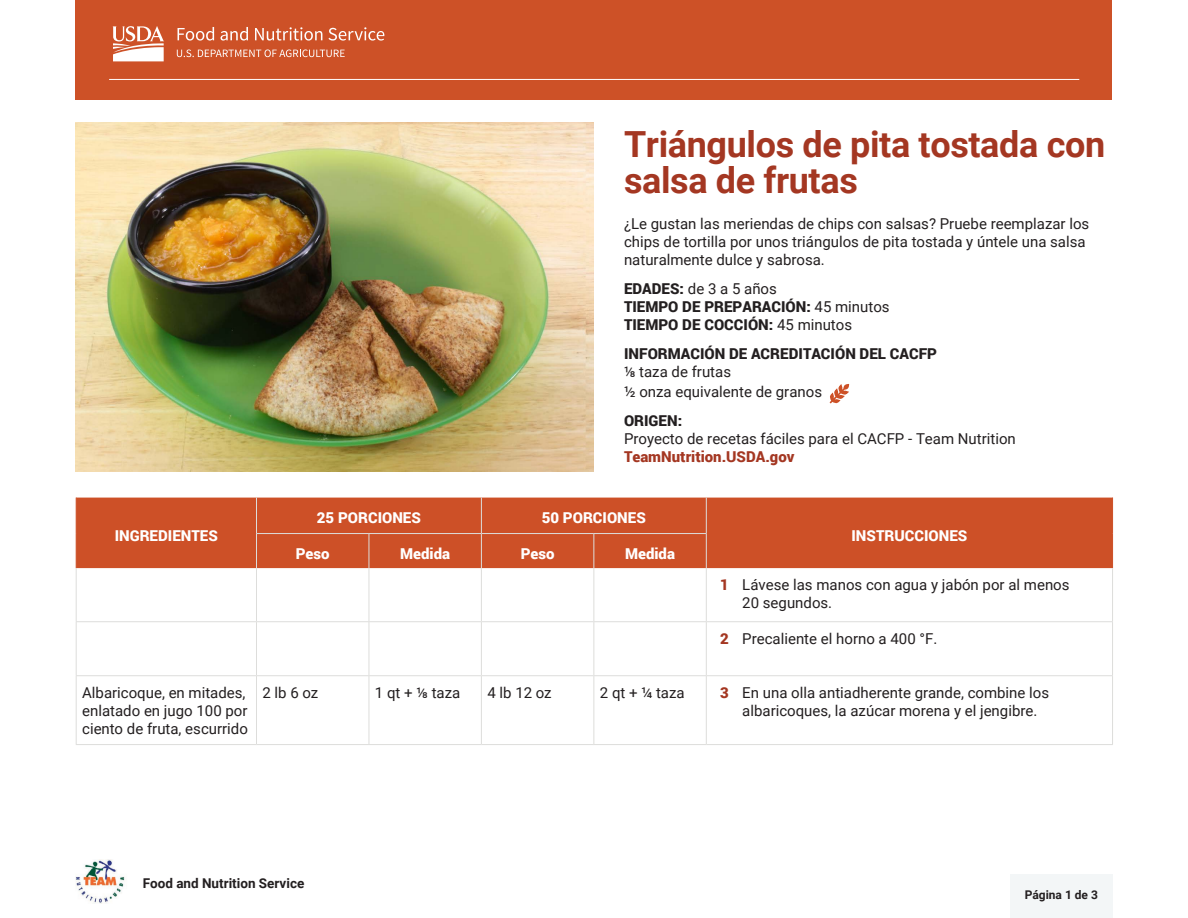
<style>
.page{position:relative;width:1188px;height:918px;background:#fff}
.page>*{position:absolute;margin:0;border:0;box-sizing:border-box;transform-origin:0 0}
.t1{font:700 36px/36px "Roboto";letter-spacing:-.01em;color:#a43722}
.t2{font:15px/18px "Roboto";color:#231f20}
.t3{font:900 15px "Roboto";color:#231f20}
.t4{font:900 15px "Roboto";color:#fff}
.t5{font:700 13.5px "Roboto";color:#231f20}
.t6{font:700 12px "Roboto";color:#231f20}
.s1{font-weight:900}
.s2{font-weight:400}
.s3{font-weight:900;color:#a43722}
</style>
<div class="page">
<img style="left:75px;top:860px;width:50px;height:43px">
<div style="left:1010px;top:874px;width:102px;height:44px;background:#f3f6f7"></div>
<div style="left:76px;top:0;width:1036px;height:100px;background:#cd5127"></div>
<svg style="left:178px;top:27px;width:36px;height:14px"></svg>
<svg style="left:221px;top:27px;width:27px;height:14px"></svg>
<svg style="left:255px;top:27px;width:67px;height:14px"></svg>
<svg style="left:328px;top:27px;width:56px;height:14px"></svg>
<svg style="left:177px;top:49px;width:168px;height:8px"></svg>
<svg style="left:112px;top:26px;width:52px;height:35px"></svg>
<hr style="left:109px;top:79px;width:970px;height:1px;background:#fff">
<svg style="left:829px;top:384px;width:20px;height:20px"></svg>
<img style="left:76px;top:122px;width:517px;height:350px">
<div style="left:77px;top:498px;width:1035px;height:70px;background:#cd5027"></div>
<hr style="left:256px;top:498px;width:1px;height:35px;background:#dddddb">
<hr style="left:481px;top:498px;width:1px;height:35px;background:#dddddb">
<hr style="left:706px;top:498px;width:1px;height:35px;background:#dddddb">
<hr style="left:256px;top:533px;width:113px;height:1px;background:#dddddb">
<hr style="left:256px;top:534px;width:1px;height:34px;background:#dddddb">
<hr style="left:369px;top:533px;width:112px;height:1px;background:#dddddb">
<hr style="left:369px;top:534px;width:1px;height:34px;background:#dddddb">
<hr style="left:481px;top:533px;width:113px;height:1px;background:#dddddb">
<hr style="left:481px;top:534px;width:1px;height:34px;background:#dddddb">
<hr style="left:594px;top:533px;width:113px;height:1px;background:#dddddb">
<hr style="left:593px;top:534px;width:1px;height:34px;background:#dddddb">
<hr style="left:706px;top:534px;width:1px;height:34px;background:#dddddb">
<hr style="left:76px;top:498px;width:1px;height:36px;background:#cd5027">
<hr style="left:76px;top:534px;width:1px;height:34px;background:#cd5027">
<hr style="left:1112px;top:498px;width:1px;height:36px;background:#cd5027">
<hr style="left:1112px;top:534px;width:1px;height:34px;background:#cd5027">
<hr style="left:76px;top:568px;width:1px;height:53px;background:#dddddb">
<hr style="left:256px;top:568px;width:1px;height:53px;background:#dddddb">
<hr style="left:369px;top:568px;width:1px;height:53px;background:#dddddb">
<hr style="left:481px;top:568px;width:1px;height:53px;background:#dddddb">
<hr style="left:593px;top:568px;width:1px;height:53px;background:#dddddb">
<hr style="left:706px;top:568px;width:1px;height:53px;background:#dddddb">
<hr style="left:1112px;top:568px;width:1px;height:53px;background:#dddddb">
<hr style="left:76px;top:621px;width:180px;height:1px;background:#dddddb">
<hr style="left:76px;top:622px;width:1px;height:53px;background:#dddddb">
<hr style="left:256px;top:621px;width:113px;height:1px;background:#dddddb">
<hr style="left:256px;top:622px;width:1px;height:53px;background:#dddddb">
<hr style="left:369px;top:621px;width:112px;height:1px;background:#dddddb">
<hr style="left:369px;top:622px;width:1px;height:53px;background:#dddddb">
<hr style="left:481px;top:621px;width:113px;height:1px;background:#dddddb">
<hr style="left:481px;top:622px;width:1px;height:53px;background:#dddddb">
<hr style="left:594px;top:621px;width:112px;height:1px;background:#dddddb">
<hr style="left:593px;top:622px;width:1px;height:53px;background:#dddddb">
<hr style="left:706px;top:621px;width:407px;height:1px;background:#dddddb">
<hr style="left:706px;top:622px;width:1px;height:53px;background:#dddddb">
<hr style="left:1112px;top:622px;width:1px;height:53px;background:#dddddb">
<hr style="left:76px;top:675px;width:180px;height:1px;background:#dddddb">
<hr style="left:76px;top:676px;width:1px;height:68px;background:#dddddb">
<hr style="left:256px;top:675px;width:113px;height:1px;background:#dddddb">
<hr style="left:256px;top:676px;width:1px;height:68px;background:#dddddb">
<hr style="left:369px;top:675px;width:112px;height:1px;background:#dddddb">
<hr style="left:369px;top:676px;width:1px;height:68px;background:#dddddb">
<hr style="left:481px;top:675px;width:113px;height:1px;background:#dddddb">
<hr style="left:481px;top:676px;width:1px;height:68px;background:#dddddb">
<hr style="left:594px;top:675px;width:112px;height:1px;background:#dddddb">
<hr style="left:593px;top:676px;width:1px;height:68px;background:#dddddb">
<hr style="left:706px;top:675px;width:407px;height:1px;background:#dddddb">
<hr style="left:706px;top:676px;width:1px;height:68px;background:#dddddb">
<hr style="left:1112px;top:676px;width:1px;height:68px;background:#dddddb">
<hr style="left:76px;top:744px;width:180px;height:1px;background:#dddddb">
<hr style="left:256px;top:744px;width:113px;height:1px;background:#dddddb">
<hr style="left:369px;top:744px;width:112px;height:1px;background:#dddddb">
<hr style="left:481px;top:744px;width:113px;height:1px;background:#dddddb">
<hr style="left:594px;top:744px;width:112px;height:1px;background:#dddddb">
<hr style="left:706px;top:744px;width:407px;height:1px;background:#dddddb">
<h1 class="t1" style="left:624px;top:125px;width:483px">Triángulos de pita tostada con salsa de frutas</h1>
<p class="t2" style="left:624px;top:214px;width:467px">¿Le gustan las meriendas de chips con salsas? Pruebe reemplazar los chips de tortilla por unos triángulos de pita tostada y úntele una salsa naturalmente dulce y sabrosa.</p>
<p class="t2" style="left:624px;top:279px;width:154px"><span class="s1">EDADES:</span> de 3 a 5 años</p>
<p class="t3" style="left:624px;top:296px;width:267px">TIEMPO DE PREPARACIÓN: <span class="s2">45 minutos</span></p>
<p class="t3" style="left:624px;top:314px;width:230px">TIEMPO DE COCCIÓN: <span class="s2">45 minutos</span></p>
<h2 class="t3" style="left:624px;top:343px;width:315px">INFORMACIÓN DE ACREDITACIÓN DEL CACFP</h2>
<p class="t2" style="left:624px;top:362px;width:109px">⅛ taza de frutas</p>
<p class="t2" style="left:624px;top:382px;width:200px">½ onza equivalente de granos</p>
<h2 class="t3" style="left:624px;top:410px;width:60px">ORIGEN:</h2>
<p class="t2" style="left:624px;top:429px;width:393px">Proyecto de recetas fáciles para el CACFP - Team Nutrition<br><span class="s3">TeamNutrition.USDA.gov</span></p>
<p class="t4" style="left:115px;top:525px;width:105px">INGREDIENTES</p>
<p class="t4" style="left:317px;top:507px;width:106px">25 PORCIONES</p>
<p class="t4" style="left:542px;top:507px;width:106px">50 PORCIONES</p>
<p class="t4" style="left:296px;top:543px;width:35px">Peso</p>
<p class="t4" style="left:400px;top:543px;width:51px">Medida</p>
<p class="t4" style="left:521px;top:543px;width:35px">Peso</p>
<p class="t4" style="left:625px;top:543px;width:51px">Medida</p>
<p class="t4" style="left:852px;top:525px;width:117px">INSTRUCCIONES</p>
<p class="t2" style="left:742px;top:575px;width:329px;text-indent:-22px"><span class="s3">1</span> Lávese las manos con agua y jabón por al menos<br>20 segundos.</p>
<p class="t2" style="left:720px;top:629px;width:219px"><span class="s3">2</span> Precaliente el horno a 400 °F.</p>
<p class="t2" style="left:82px;top:683px;width:167px">Albaricoque, en mitades, enlatado en jugo 100 por ciento de fruta, escurrido</p>
<p class="t2" style="left:263px;top:683px;width:57px">2 lb 6 oz</p>
<p class="t2" style="left:375px;top:683px;width:87px">1 qt + ⅛ taza</p>
<p class="t2" style="left:487px;top:683px;width:66px">4 lb 12 oz</p>
<p class="t2" style="left:600px;top:683px;width:86px">2 qt + ¼ taza</p>
<p class="t2" style="left:742px;top:683px;width:308px;text-indent:-22px"><span class="s3">3</span> En una olla antiadherente grande, combine los albaricoques, la azúcar morena y el jengibre.</p>
<p class="t5" style="left:143px;top:874px;width:163px">Food and Nutrition Service</p>
<p class="t6" style="left:1025px;top:887px;width:75px">Página 1 de 3</p>
</div>
